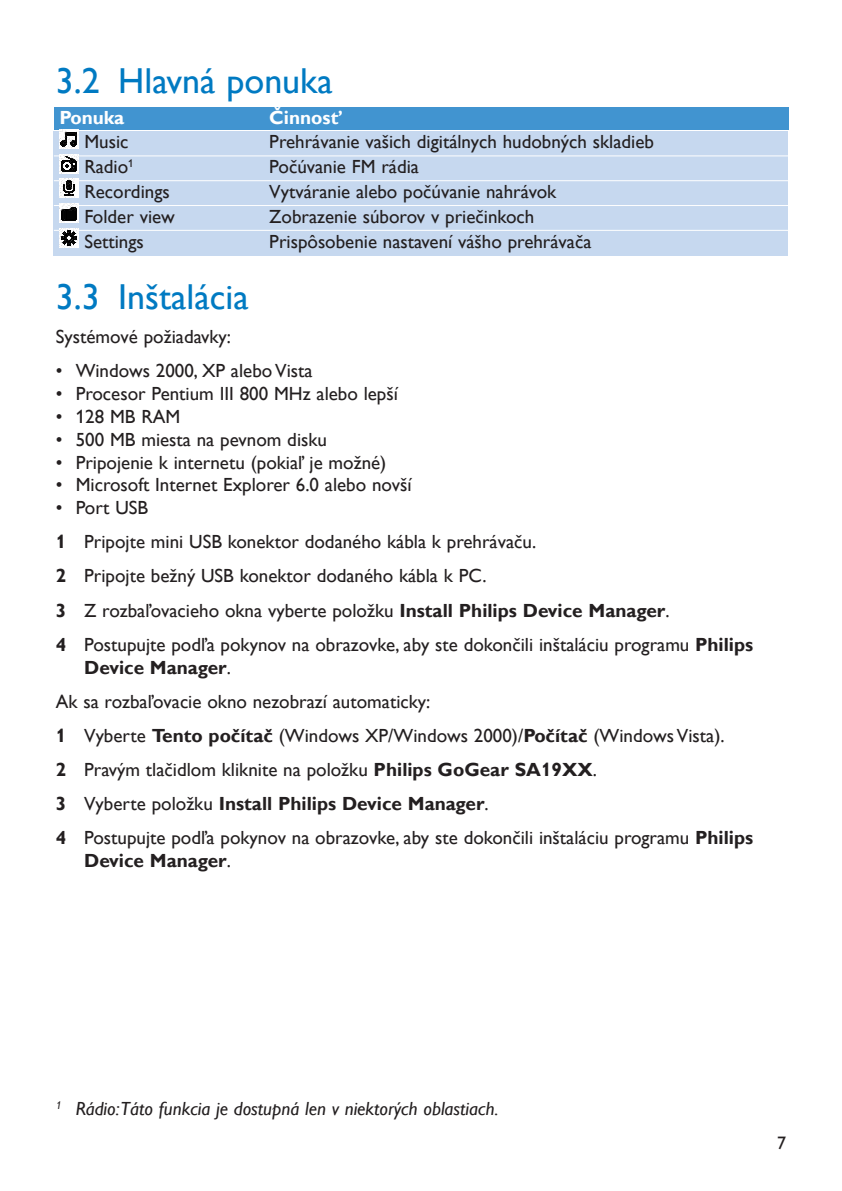
<style>
.page{position:relative;width:842px;height:1191px;background:#fff}
.page>*{position:absolute;margin:0;border:0;box-sizing:border-box;transform-origin:0 0}
.t1{font:36px "Gill Sans Alt One WGL";color:#007ac2}
.t2{font:19px/34.2px "Gill Sans Alt One WGL";color:#231f20}
.t3{font:italic 19px "Gill Sans Alt One WGL";color:#231f20}
.t4{font:700 19px "Gill Sans Alt One WGL";color:#231f20}
.t5{font:700 19px "Gill Sans Alt One WGL";color:#fff}
.t6{font:18px "Gill Sans Alt One WGL";color:#231f20}
.s1{font-weight:700}
.s2{font-weight:400}
</style>
<div class="page">
<div style="left:54px;top:107px;width:734px;height:23px;background:#4194d0"></div>
<div style="left:54px;top:131px;width:209px;height:124px;background:#c6d8ef"></div>
<div style="left:264px;top:131px;width:524px;height:124px;background:#c6d8ef"></div>
<hr style="left:54px;top:156px;width:734px;height:1px;background:#fff">
<hr style="left:54px;top:180px;width:734px;height:1px;background:#fff">
<hr style="left:54px;top:205px;width:734px;height:1px;background:#fff">
<hr style="left:54px;top:230px;width:734px;height:1px;background:#fff">
<img style="left:60px;top:129px;width:19px;height:19px">
<img style="left:60px;top:154px;width:19px;height:19px">
<img style="left:60px;top:179px;width:19px;height:19px">
<img style="left:60px;top:204px;width:19px;height:19px">
<img style="left:60px;top:229px;width:19px;height:19px">
<h1 class="t1" style="left:56px;top:56px;width:278px">3.2 Hlavná ponuka</h1>
<p class="t5" style="left:60px;top:104px;width:66px">Ponuka</p>
<p class="t5" style="left:269px;top:104px;width:74px">Činnosť</p>
<p class="t2" style="left:84px;top:125px;width:46px">Music</p>
<p class="t2" style="left:269px;top:125px;width:386px">Prehrávanie vašich digitálnych hudobných skladieb</p>
<p class="t2" style="left:84px;top:149px;width:51px">Radio<sup>1</sup></p>
<p class="t2" style="left:269px;top:149px;width:151px">Počúvanie FM rádia</p>
<p class="t2" style="left:84px;top:174px;width:87px">Recordings</p>
<p class="t2" style="left:269px;top:174px;width:288px">Vytváranie alebo počúvanie nahrávok</p>
<p class="t2" style="left:84px;top:199px;width:92px">Folder view</p>
<p class="t2" style="left:269px;top:199px;width:267px">Zobrazenie súborov v priečinkoch</p>
<p class="t2" style="left:84px;top:224px;width:61px">Settings</p>
<p class="t2" style="left:269px;top:224px;width:324px">Prispôsobenie nastavení vášho prehrávača</p>
<h1 class="t1" style="left:56px;top:272px;width:194px">3.3 Inštalácia</h1>
<p class="t2" style="left:56px;top:319px;width:177px">Systémové požiadavky:</p>
<p class="t2" style="left:56px;top:353px;width:258px">• Windows 2000, XP alebo Vista</p>
<p class="t2" style="left:56px;top:376px;width:344px">• Procesor Pentium III 800 MHz alebo lepší</p>
<p class="t2" style="left:56px;top:399px;width:126px">• 128 MB RAM</p>
<p class="t2" style="left:56px;top:422px;width:273px">• 500 MB miesta na pevnom disku</p>
<p class="t2" style="left:56px;top:445px;width:332px">• Pripojenie k internetu (pokiaľ je možné)</p>
<p class="t2" style="left:56px;top:467px;width:357px">• Microsoft Internet Explorer 6.0 alebo novší</p>
<p class="t2" style="left:56px;top:490px;width:699px">• Port USB<br><span class="s1">1</span> Pripojte mini USB konektor dodaného kábla k prehrávaču.<br><span class="s1">2</span> Pripojte bežný USB konektor dodaného kábla k PC.<br><span class="s1">3</span> Z rozbaľovacieho okna vyberte položku <span class="s1">Install Philips Device Manager</span>.<br><span class="s1">4</span> Postupujte podľa pokynov na obrazovke, aby ste dokončili inštaláciu programu <span class="s1">Philips</span></p>
<p class="t2" style="left:56px;top:650px;width:699px;text-indent:28px"><span class="s1">Device Manager</span>.<br>Ak sa rozbaľovacie okno nezobrazí automaticky:<br><span class="s1">1</span> Vyberte <span class="s1">Tento počítač</span> (Windows XP/Windows 2000)/<span class="s1">Počítač</span> (Windows Vista).<br><span class="s1">2</span> Pravým tlačidlom kliknite na položku <span class="s1">Philips GoGear SA19XX</span>.<br><span class="s1">3</span> Vyberte položku <span class="s1">Install Philips Device Manager</span>.<br><span class="s1">4</span> Postupujte podľa pokynov na obrazovke, aby ste dokončili inštaláciu programu <span class="s1">Philips</span></p>
<p class="t4" style="left:84px;top:847px;width:148px">Device Manager<span class="s2">.</span></p>
<p class="t3" style="left:56px;top:1095px;width:444px"><sup>1</sup> Rádio:Táto funkcia je dostupná len v niektorých oblastiach.</p>
<p class="t6" style="left:777px;top:1131px;width:10px">7</p>
</div>
